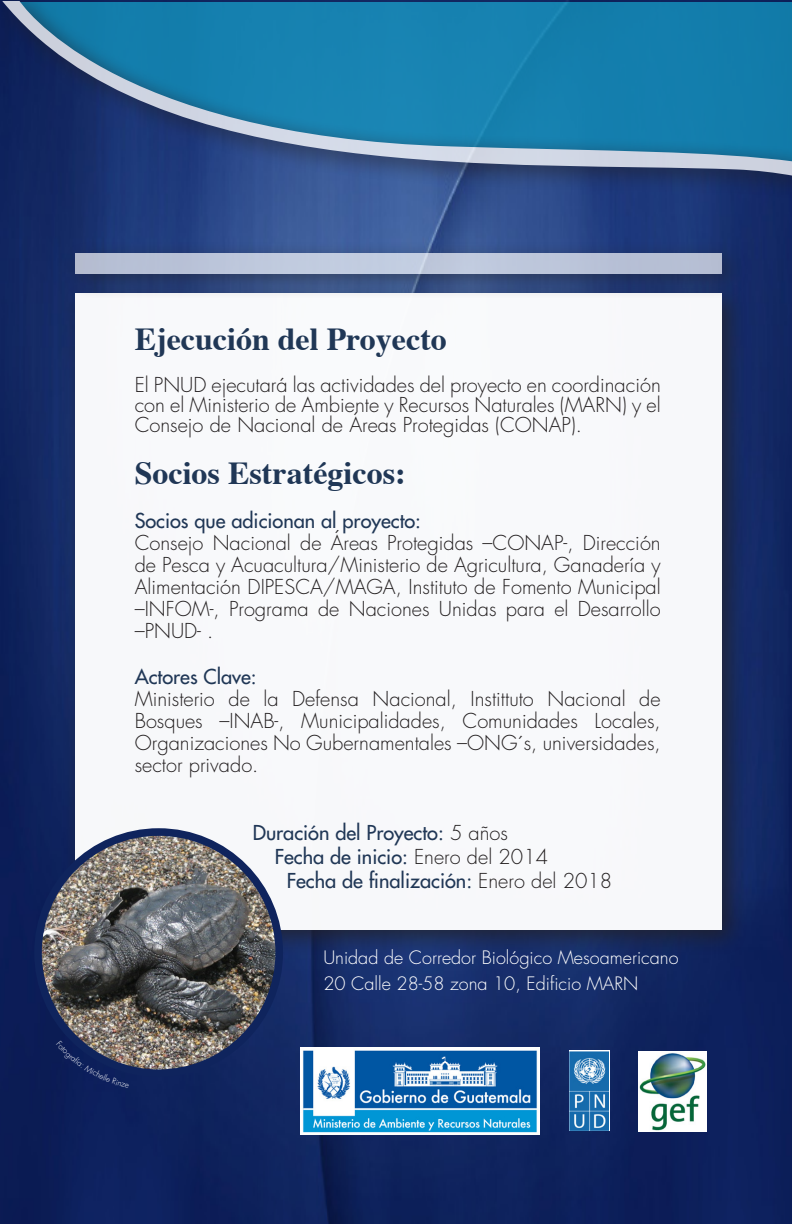
<style>
.page{position:relative;width:792px;height:1224px;background:#fff}
.page>*{position:absolute;margin:0;border:0;box-sizing:border-box;transform-origin:0 0}
.t1{font:700 32px "Times";color:#203756}
.t2{font:300 20px/22px "Futura";color:#231f20;text-align:justify}
.t3{font:20px "Futura";color:#203756}
.t4{font:300 18px "Futura";color:#fff}
.s1{font-weight:300;color:#231f20}
</style>
<div class="page">
<img style="left:0;top:201px;width:792px;height:1023px">
<div style="left:62px;top:280px;width:686px;height:676px;background:#231f20;opacity:.75"></div>
<div style="left:75px;top:293px;width:647px;height:637px;background:#f8f9fb"></div>
<div style="left:63px;top:239px;width:685px;height:60px;background:#231f20;opacity:.75"></div>
<div style="left:75px;top:253px;width:647px;height:21px;background:#bcc6da"></div>
<img style="left:38px;top:832px;width:241px;height:241px;border-radius:121px">
<div style="left:34px;top:828px;width:249px;height:249px;border:8px solid #0f245d;border-radius:50%"></div>
<div style="left:0;top:0;width:792px;height:201px;background:#231f20;opacity:.75"></div>
<svg style="left:2px;top:1px;width:790px;height:186px;background:#2772a1"></svg>
<img style="left:300px;top:1048px;width:239px;height:87px">
<img style="left:638px;top:1051px;width:69px;height:80px">
<svg style="left:569px;top:1051px;width:41px;height:80px"></svg>
<img style="left:570px;top:1052px;width:39px;height:78px">
<svg style="left:56px;top:1041px;width:73px;height:47px;background:#26325f"></svg>
<p class="t1" style="left:135px;top:318px;width:314px">Ejecución del Proyecto</p>
<p class="t2" style="left:135px;top:375px;width:528px;line-height:20px">El PNUD ejecutará las actividades del proyecto en coordinación con el Ministerio de Ambiente y Recursos Naturales (MARN) y el Consejo de Nacional de Áreas Protegidas (CONAP).</p>
<p class="t1" style="left:135px;top:452px;width:273px">Socios Estratégicos:</p>
<p class="t3" style="left:135px;top:508px;width:288px">Socios que adicionan al proyecto:</p>
<p class="t2" style="left:135px;top:532px;width:528px">Consejo Nacional de Áreas Protegidas –CONAP-, Dirección de Pesca y Acuacultura/Ministerio de Agricultura, Ganadería y Alimentación DIPESCA/MAGA, Instituto de Fomento Municipal –INFOM-, Programa de Naciones Unidas para el Desarrollo –PNUD- .</p>
<p class="t3" style="left:135px;top:664px;width:123px">Actores Clave:</p>
<p class="t2" style="left:135px;top:688px;width:528px">Ministerio de la Defensa Nacional, Instittuto Nacional de Bosques –INAB-, Municipalidades, Comunidades Locales, Organizaciones No Gubernamentales –ONG´s, universidades, sector privado.</p>
<p class="t3" style="left:253px;top:820px;width:257px">Duración del Proyecto: <span class="s1">5 años</span></p>
<p class="t3" style="left:275px;top:844px;width:275px">Fecha de inicio: <span class="s1">Enero del 2014</span></p>
<p class="t3" style="left:287px;top:868px;width:327px">Fecha de finalización: <span class="s1">Enero del 2018</span></p>
<p class="t4" style="left:323px;top:946px;width:357px">Unidad de Corredor Biológico Mesoamericano</p>
<p class="t4" style="left:323px;top:972px;width:317px">20 Calle 28-58 zona 10, Edificio MARN</p>
</div>
